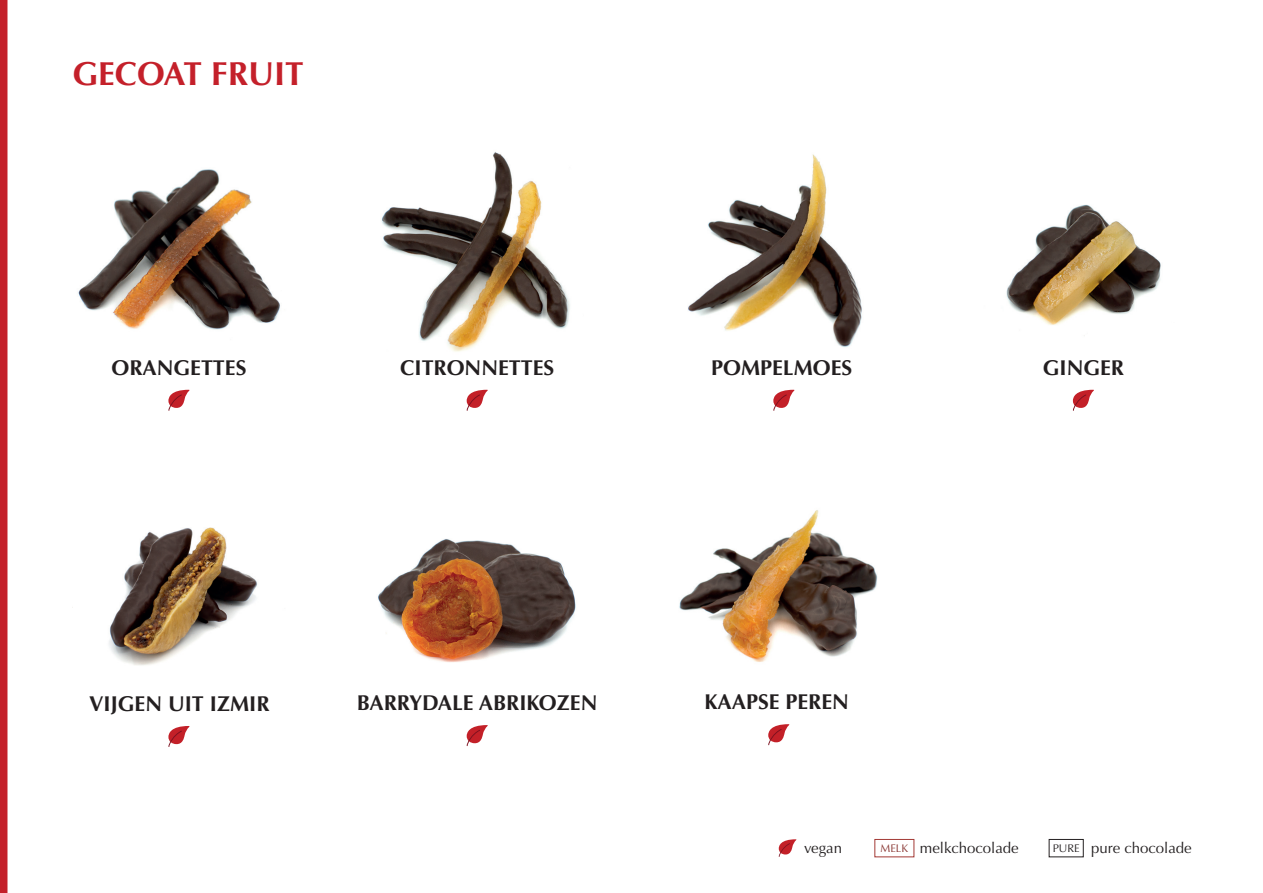
<style>
.page{position:relative;width:1263px;height:893px;background:#fff}
.page>*{position:absolute;margin:0;border:0;box-sizing:border-box;transform-origin:0 0}
.t1{font:700 33.3px "Optima";color:#c4202a}
.t2{font:700 21.45px "Optima";color:#231f20}
.t3{font:15px "Optima";color:#231f20}
.s1{font-size:11.1px;color:#8a3935}
.s2{font-size:11.1px}
</style>
<div class="page">
<div style="left:0;top:0;width:8px;height:893px;background:#c4202a"></div>
<svg style="left:168px;top:726px;width:21px;height:21px"></svg>
<img style="left:72px;top:527px;width:186px;height:139px">
<svg style="left:168px;top:390px;width:21px;height:21px"></svg>
<svg style="left:467px;top:390px;width:21px;height:21px"></svg>
<svg style="left:467px;top:725px;width:21px;height:21px"></svg>
<img style="left:378px;top:539px;width:198px;height:124px">
<svg style="left:1073px;top:390px;width:21px;height:21px"></svg>
<svg style="left:768px;top:724px;width:21px;height:21px"></svg>
<img style="left:679px;top:510px;width:199px;height:152px">
<svg style="left:773px;top:390px;width:21px;height:21px"></svg>
<img style="left:1006px;top:204px;width:155px;height:132px">
<img style="left:688px;top:154px;width:174px;height:194px">
<img style="left:381px;top:152px;width:189px;height:200px">
<img style="left:78px;top:169px;width:202px;height:161px">
<svg style="left:779px;top:839px;width:17px;height:18px"></svg>
<div style="left:1049px;top:839px;width:34px;height:18px;border:1px solid #231f20"></div>
<div style="left:875px;top:839px;width:39px;height:18px;border:1px solid #a33935"></div>
<h1 class="t1" style="left:72px;top:54px;width:233px">GECOAT FRUIT</h1>
<p class="t2" style="left:111px;top:355px;width:136px">ORANGETTES</p>
<p class="t2" style="left:400px;top:355px;width:156px">CITRONNETTES</p>
<p class="t2" style="left:711px;top:355px;width:142px">POMPELMOES</p>
<p class="t2" style="left:1043px;top:355px;width:83px">GINGER</p>
<p class="t2" style="left:89px;top:691px;width:182px">VIJGEN UIT IZMIR</p>
<p class="t2" style="left:357px;top:690px;width:242px">BARRYDALE ABRIKOZEN</p>
<p class="t2" style="left:704px;top:689px;width:146px">KAAPSE PEREN</p>
<p class="t3" style="left:804px;top:839px;width:40px">vegan</p>
<p class="t3" style="left:880px;top:839px;width:140px"><span class="s1">MELK</span> melkchocolade</p>
<p class="t3" style="left:1053px;top:839px;width:140px"><span class="s2">PURE</span> pure chocolade</p>
</div>
